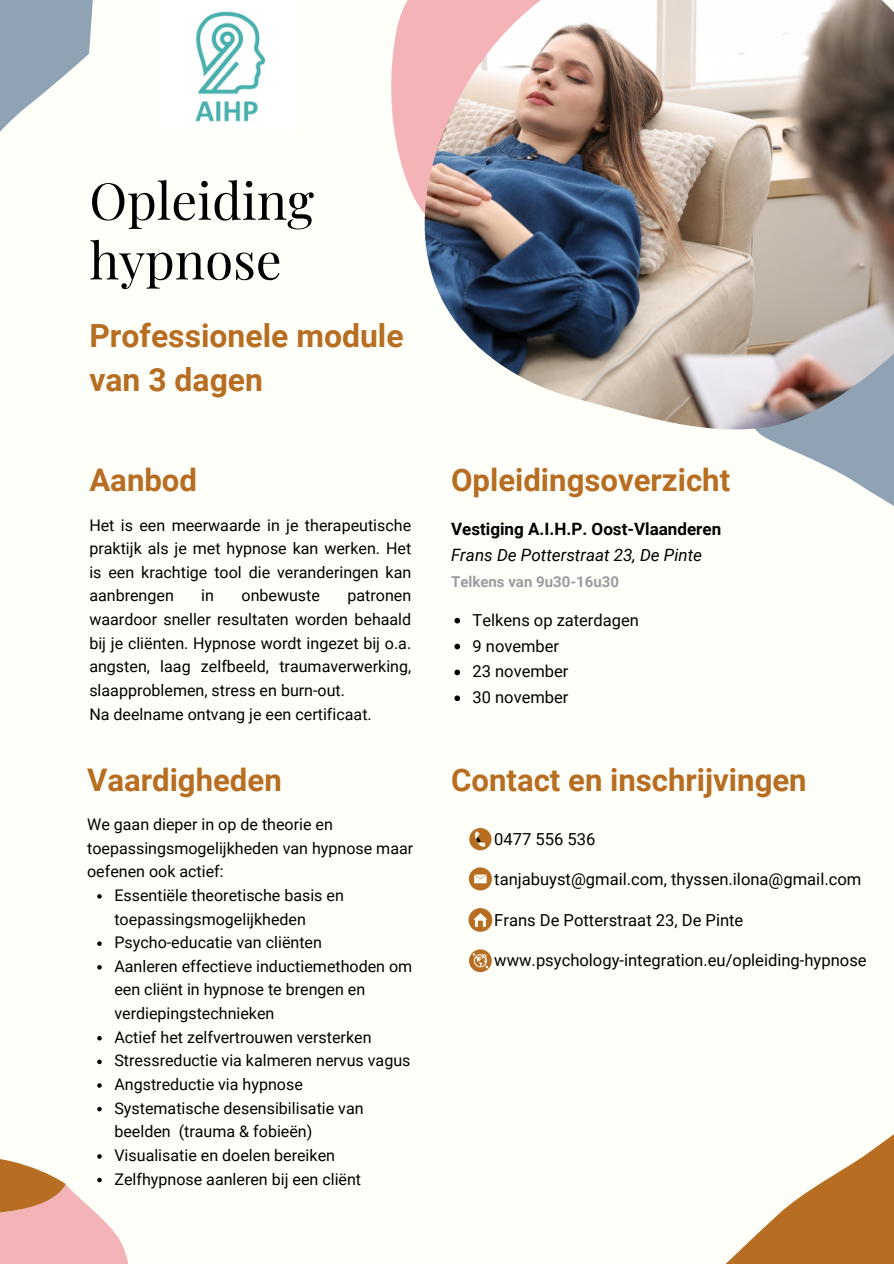
<style>
.page{position:relative;width:894px;height:1264px;background:#fff}
.page>*{position:absolute;margin:0;border:0;box-sizing:border-box;transform-origin:0 0}
.t1{font:51px/59.7px "Playfair Display";color:#000}
.t2{font:700 31.95px/44.4px "Roboto";color:#b76e22}
.t3{font:700 31.2px "Roboto";color:#b76e22}
.t4{font:700 16.95px "Roboto";color:#000}
.t5{font:italic 16.95px "Roboto";color:#000}
.t6{font:16.5px "Roboto";color:#000}
.t7{font:16.05px/23.7px "Roboto";color:#000}
.t8{font:700 15px "Roboto";color:#999c9f}
</style>
<div class="page">
<div style="left:0;top:0;width:893px;height:1263px;background:#fffffa"></div>
<svg style="left:391px;top:0;width:33px;height:213px;fill:#f4b4b7"></svg>
<svg style="left:726px;top:429px;width:167px;height:77px"></svg>
<svg style="left:0;top:0;width:93px;height:132px"></svg>
<svg style="left:726px;top:1135px;width:167px;height:128px"></svg>
<img style="left:424px;top:0;width:469px;height:429px">
<div style="left:468px;top:908px;width:24px;height:23px;background:#b76e22;border-radius:50%"></div>
<svg style="left:473px;top:913px;width:14px;height:13px"></svg>
<svg style="left:468px;top:867px;width:24px;height:23px"></svg>
<svg style="left:474px;top:874px;width:12px;height:9px"></svg>
<div style="left:469px;top:949px;width:22px;height:23px;background:#b76e22;border-radius:50%"></div>
<svg style="left:473px;top:953px;width:15px;height:15px"></svg>
<svg style="left:469px;top:828px;width:22px;height:22px"></svg>
<svg style="left:454px;top:618px;width:6px;height:5px"></svg>
<svg style="left:454px;top:643px;width:6px;height:6px"></svg>
<svg style="left:454px;top:669px;width:6px;height:6px"></svg>
<svg style="left:454px;top:695px;width:6px;height:6px"></svg>
<svg style="left:97px;top:894px;width:5px;height:4px"></svg>
<svg style="left:97px;top:941px;width:5px;height:4px"></svg>
<svg style="left:97px;top:965px;width:5px;height:4px"></svg>
<svg style="left:97px;top:1036px;width:5px;height:4px"></svg>
<svg style="left:97px;top:1059px;width:5px;height:5px"></svg>
<svg style="left:0;top:1083px;width:128px;height:180px"></svg>
<img style="left:195px;top:11px;width:71px;height:111px">
<p class="t1" style="left:89px;top:169px;width:226px">Opleiding hypnose</p>
<p class="t2" style="left:89px;top:314px;width:315px">Professionele module van 3 dagen</p>
<h4 class="t3" style="left:89px;top:462px;width:109px">Aanbod</h4>
<h2 class="t7" style="left:89px;top:513px;width:323px;text-align:justify">Het is een meerwaarde in je therapeutische praktijk als je met hypnose kan werken. Het is een krachtige tool die veranderingen kan aanbrengen</h2>
<h2 class="t7" style="left:201px;top:584px;width:14px">in</h2>
<h2 class="t7" style="left:241px;top:584px;width:80px">onbewuste</h2>
<h2 class="t7" style="left:89px;top:584px;width:323px;text-indent:258px">patronen waardoor sneller resultaten worden behaald bij je cliënten. Hypnose wordt ingezet bij o.a. angsten, laag zelfbeeld, traumaverwerking, slaapproblemen, stress en burn-out.<br>Na deelname ontvang je een certificaat.</h2>
<h4 class="t3" style="left:87px;top:761px;width:196px">Vaardigheden</h4>
<p class="t7" style="left:87px;top:812px;width:327px">We gaan dieper in op de theorie en toepassingsmogelijkheden van hypnose maar oefenen ook actief:</p>
<p class="t7" style="left:114px;top:883px;width:231px">Essentiële theoretische basis en toepassingsmogelijkheden</p>
<p class="t7" style="left:114px;top:930px;width:209px">Psycho-educatie van cliënten</p>
<p class="t7" style="left:114px;top:954px;width:299px">Aanleren effectieve inductiemethoden om een cliënt in hypnose te brengen en verdiepingstechnieken</p>
<p class="t7" style="left:114px;top:1025px;width:258px">Actief het zelfvertrouwen versterken</p>
<p class="t7" style="left:114px;top:1049px;width:297px">Stressreductie via kalmeren nervus vagus</p>
<p class="t7" style="left:114px;top:1072px;width:190px">Angstreductie via hypnose</p>
<p class="t7" style="left:114px;top:1096px;width:251px">Systematische desensibilisatie van beelden (trauma &amp; fobieën)</p>
<p class="t7" style="left:114px;top:1143px;width:222px">Visualisatie en doelen bereiken</p>
<p class="t7" style="left:114px;top:1167px;width:248px">Zelfhypnose aanleren bij een cliënt</p>
<p class="t3" style="left:451px;top:462px;width:280px">Opleidingsoverzicht</p>
<p class="t4" style="left:451px;top:519px;width:271px">Vestiging A.I.H.P. Oost-Vlaanderen</p>
<p class="t5" style="left:451px;top:545px;width:252px">Frans De Potterstraat 23, De Pinte</p>
<h2 class="t8" style="left:451px;top:573px;width:169px">Telkens van 9u30-16u30</h2>
<p class="t6" style="left:472px;top:610px;width:168px">Telkens op zaterdagen</p>
<p class="t6" style="left:472px;top:636px;width:88px">9 november</p>
<p class="t6" style="left:472px;top:662px;width:97px">23 november</p>
<p class="t6" style="left:472px;top:688px;width:97px">30 november</p>
<p class="t3" style="left:451px;top:761px;width:357px">Contact en inschrijvingen</p>
<h1 class="t6" style="left:494px;top:829px;width:103px">0477 556 536</h1>
<h2 class="t6" style="left:494px;top:870px;width:368px">tanjabuyst@gmail.com, thyssen.ilona@gmail.com</h2>
<p class="t6" style="left:494px;top:910px;width:250px">Frans De Potterstraat 23, De Pinte</p>
<h2 class="t6" style="left:494px;top:951px;width:374px">www.psychology-integration.eu/opleiding-hypnose</h2>
</div>
